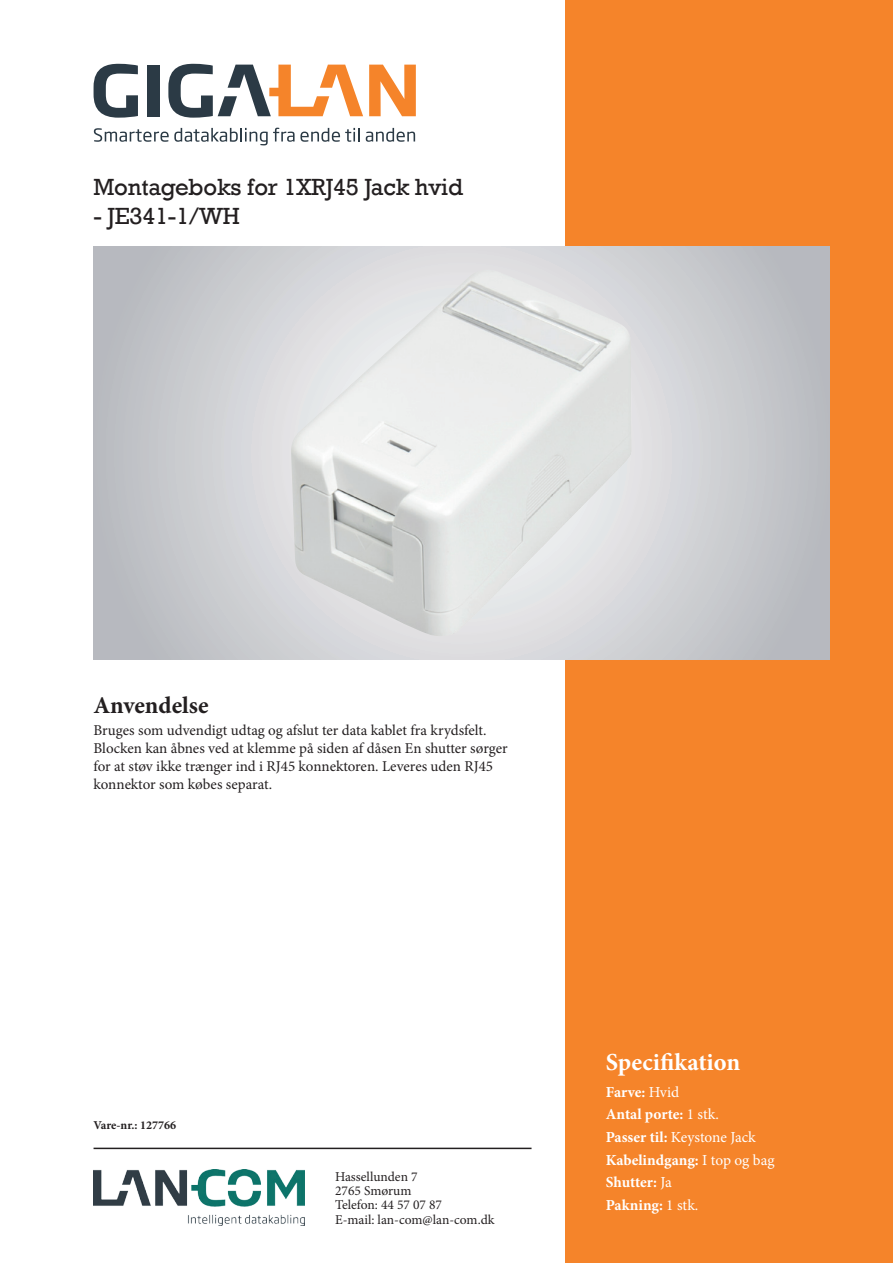
<style>
.page{position:relative;width:893px;height:1263px;background:#fff}
.page>*{position:absolute;margin:0;border:0;box-sizing:border-box;transform-origin:0 0}
.t1{font:700 24.45px "Minion Pro";color:#fff}
.t2{font:24px "Rockwell";letter-spacing:-.01em;color:#231f20}
.t3{font:700 24px "Minion Pro";letter-spacing:-.005em;color:#231f20}
.t4{font:700 15.3px/22.6px "Minion Pro";letter-spacing:-.005em;color:#fff}
.t5{font:15px/18px "Minion Pro";color:#231f20}
.t6{font:13.5px/14.2px "Minion Pro";color:#231f20}
.t7{font:700 12px "Minion Pro";color:#231f20}
.s1{font-weight:400}
</style>
<div class="page">
<div style="left:566px;top:0;width:327px;height:1263px;background:#f5842a"></div>
<svg style="left:94px;top:247px;width:735px;height:412px;background:#c9cace"></svg>
<svg style="left:369px;top:65px;width:47px;height:51px"></svg>
<svg style="left:94px;top:64px;width:44px;height:54px"></svg>
<div style="left:147px;top:65px;width:13px;height:52px;background:#2b3a45"></div>
<svg style="left:168px;top:64px;width:195px;height:54px"></svg>
<svg style="left:94px;top:128px;width:266px;height:17px"></svg>
<svg style="left:366px;top:128px;width:49px;height:14px"></svg>
<img style="left:289px;top:270px;width:343px;height:367px">
<img style="left:94px;top:1169px;width:210px;height:56px">
<hr style="left:94px;top:1147px;width:437px;height:2px;background:#231f20">
<h2 class="t2" style="left:94px;top:173px;width:371px">Montageboks for 1XRJ45 Jack hvid</h2>
<h2 class="t2" style="left:94px;top:202px;width:148px">- JE341-1/WH</h2>
<h2 class="t3" style="left:94px;top:688px;width:117px">Anvendelse</h2>
<p class="t5" style="left:94px;top:721px;width:416px">Bruges som udvendigt udtag og afslut ter data kablet fra krydsfelt.<br>Blocken kan åbnes ved at klemme på siden af dåsen En shutter sørger for at støv ikke trænger ind i RJ45 konnektoren. Leveres uden RJ45 konnektor som købes separat.</p>
<p class="t7" style="left:94px;top:1117px;width:84px">Vare-nr.: 127766</p>
<p class="t6" style="left:335px;top:1169px;width:161px">Hassellunden 7<br>2765 Smørum<br>Telefon: 44 57 07 87<br>E-mail: lan-com@lan-com.dk</p>
<h1 class="t1" style="left:606px;top:1044px;width:136px">Specifikation</h1>
<p class="t4" style="left:606px;top:1080px;width:170px">Farve: <span class="s1">Hvid<br></span>Antal porte: <span class="s1">1 stk.<br></span>Passer til: <span class="s1">Keystone Jack<br></span>Kabelindgang: <span class="s1">I top og bag<br></span>Shutter: <span class="s1">Ja<br></span>Pakning: <span class="s1">1 stk.</span></p>
</div>
